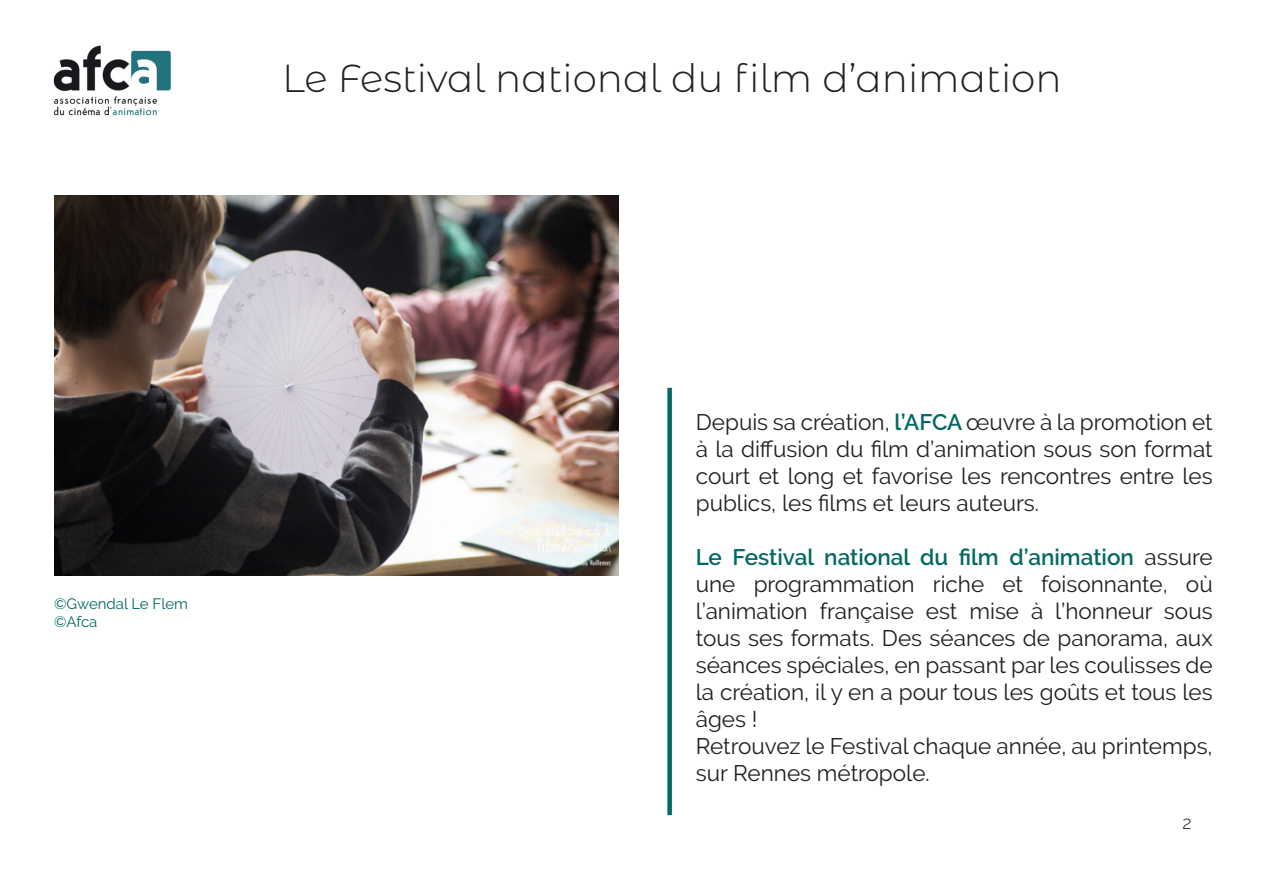
<style>
.page{position:relative;width:1263px;height:893px;background:#fff}
.page>*{position:absolute;margin:0;border:0;box-sizing:border-box;transform-origin:0 0}
.Titre{font:300 39px "Montserrat Alternates";color:#231f20}
.t1{font:22.5px/27px "Raleway";color:#231f20;text-align:justify}
.t2{font:300 18px "Raleway";color:#231f20}
.Titre-2{font:15px "Raleway";color:#036964}
.s1{font-weight:600;color:#036964}
</style>
<div class="page">
<img style="left:53px;top:45px;width:118px;height:71px">
<div style="left:667px;top:388px;width:5px;height:427px;background:#036964"></div>
<img style="left:54px;top:196px;width:564px;height:379px">
<p class="Titre" style="left:282px;top:51px;width:781px">Le Festival national du film d’animation</p>
<p class="Titre-2" style="left:54px;top:595px;width:136px">©Gwendal Le Flem</p>
<p class="Titre-2" style="left:54px;top:613px;width:45px">©Afca</p>
<p class="t1" style="left:696px;top:408px;width:518px">Depuis sa création, <span class="s1">l’AFCA</span> œuvre à la promotion et à la diffusion du film d’animation sous son format court et long et favorise les rencontres entre les publics, les films et leurs auteurs.</p>
<p class="t1" style="left:696px;top:543px;width:518px"><span class="s1">Le Festival national du film d’animation</span> assure une programmation riche et foisonnante, où l’animation française est mise à l’honneur sous tous ses formats. Des séances de panorama, aux séances spéciales, en passant par les coulisses de la création, il y en a pour tous les goûts et tous les âges !</p>
<p class="t1" style="left:696px;top:732px;width:518px">Retrouvez le Festival chaque année, au printemps, sur Rennes métropole.</p>
<p class="t2" style="left:1182px;top:812px;width:11px">2</p>
</div>
